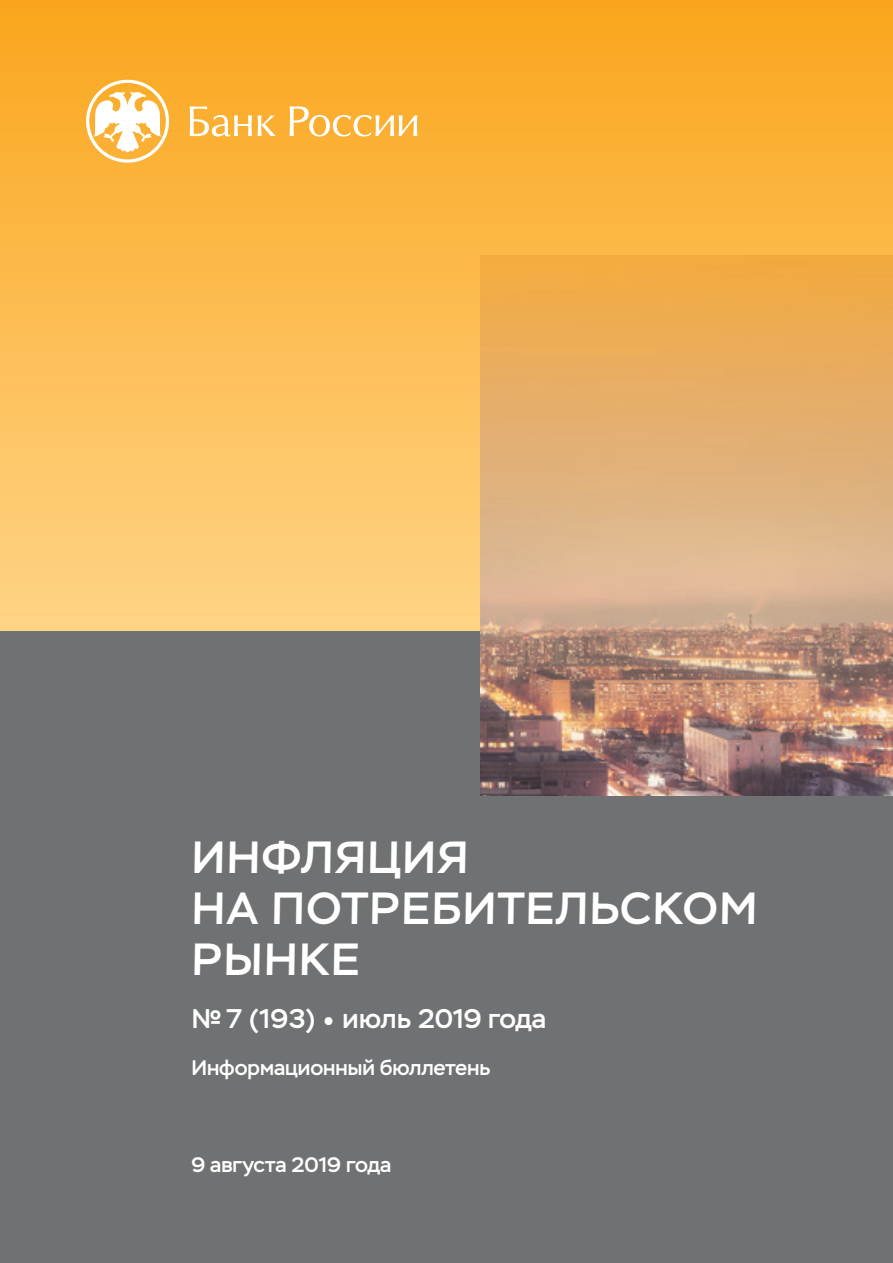
<style>
.page{position:relative;width:893px;height:1263px;background:#fff}
.page>*{position:absolute;margin:0;border:0;box-sizing:border-box;transform-origin:0 0}
.t1{font:500 45px/51px "Stem";letter-spacing:.03em;color:#fff}
.t2{font:500 27px "Stem";color:#fff}
.t3{font:500 21px "Stem";color:#fff}
</style>
<div class="page">
<div style="left:0;top:0;width:893px;height:631px;background:linear-gradient(to bottom,#faa61c,#ffd487)"></div>
<div style="left:0;top:631px;width:893px;height:632px;background:#6f7172"></div>
<svg style="left:86px;top:80px;width:83px;height:83px"></svg>
<svg style="left:190px;top:106px;width:62px;height:31px"></svg>
<svg style="left:258px;top:115px;width:18px;height:21px"></svg>
<svg style="left:290px;top:106px;width:127px;height:31px"></svg>
<img style="left:480px;top:255px;width:413px;height:540px">
<h1 class="t1" style="left:192px;top:832px;width:568px">Инфляция<br>на Потребител ьском рынке</h1>
<p class="t2" style="left:191px;top:1002px;width:356px">№ 7 (193) • июль 2019 года</p>
<p class="t3" style="left:191px;top:1055px;width:301px">Информационный бюллетень</p>
<p class="t3" style="left:191px;top:1152px;width:201px">9 августа 2019 года</p>
</div>
